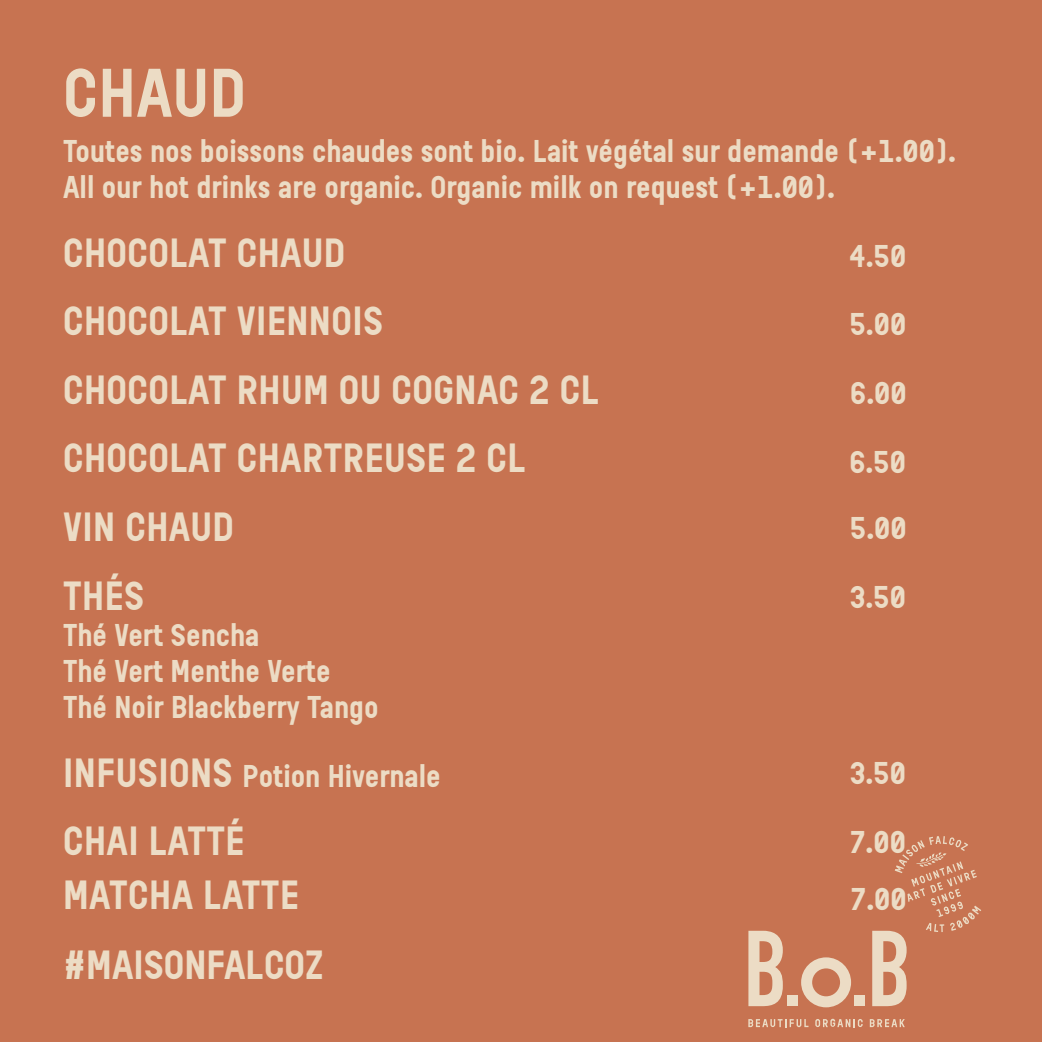
<style>
.page{position:relative;width:1042px;height:1042px;background:#c77351}
.page>*{position:absolute;margin:0;border:0;box-sizing:border-box;transform-origin:0 0}
.t1{font:700 64.75px "Reglo";letter-spacing:.01em;color:#ecdcc5}
.t2{font:700 38.5px/68.6px "Reglo";letter-spacing:.01em;color:#ecdcc5}
.t3{font:700 29.75px/36.2px "Reglo";color:#ecdcc5}
.s1{font-size:38.5px}
</style>
<div class="page">
<div style="left:787px;top:995px;width:11px;height:11px;background:#ecdcc5"></div>
<div style="left:854px;top:995px;width:11px;height:11px;background:#ecdcc5"></div>
<svg style="left:748px;top:1019px;width:60px;height:8px"></svg>
<svg style="left:815px;top:1018px;width:47px;height:9px"></svg>
<svg style="left:870px;top:1019px;width:35px;height:8px"></svg>
<svg style="left:801px;top:957px;width:50px;height:50px"></svg>
<svg style="left:748px;top:931px;width:35px;height:75px"></svg>
<svg style="left:872px;top:836px;width:109px;height:170px"></svg>
<h1 class="t1" style="left:63px;top:55px;width:184px">CHAUD</h1>
<p class="t3" style="left:63px;top:134px;width:894px;line-height:35.7px">Toutes nos boissons chaudes sont bio. Lait végétal sur demande (+1.00).<br>All our hot drinks are organic. Organic milk on request (+1.00).</p>
<p class="t2" style="left:63px;top:218px;width:537px">CHOCOLAT CHAUD<br>CHOCOLAT VIENNOIS<br>CHOCOLAT RHUM OU COGNAC 2 CL<br>CHOCOLAT CHARTREUSE 2 CL<br>VIN CHAUD<br>THÉS</p>
<p class="t3" style="left:63px;top:617px;width:317px">Thé Vert Sencha<br>Thé Vert Menthe Verte<br>Thé Noir Blackberry Tango</p>
<p class="t3" style="left:63px;top:758px;width:379px"><span class="s1">INFUSIONS</span> Potion Hivernale</p>
<p class="t2" style="left:63px;top:814px;width:237px;line-height:53.7px">CHAI LATTÉ<br>MATCHA LATTE</p>
<p class="t3" style="left:849px;top:238px;width:59px">4.50</p>
<p class="t3" style="left:850px;top:306px;width:58px">5.00</p>
<p class="t3" style="left:850px;top:375px;width:58px">6.00</p>
<p class="t3" style="left:849px;top:444px;width:58px">6.50</p>
<p class="t3" style="left:850px;top:510px;width:58px">5.00</p>
<p class="t3" style="left:849px;top:579px;width:58px">3.50</p>
<p class="t3" style="left:849px;top:755px;width:58px">3.50</p>
<p class="t3" style="left:849px;top:824px;width:58px">7.00</p>
<p class="t3" style="left:850px;top:881px;width:58px">7.00</p>
<p class="t2" style="left:63px;top:931px;width:262px">#MAISONFALCOZ</p>
</div>
